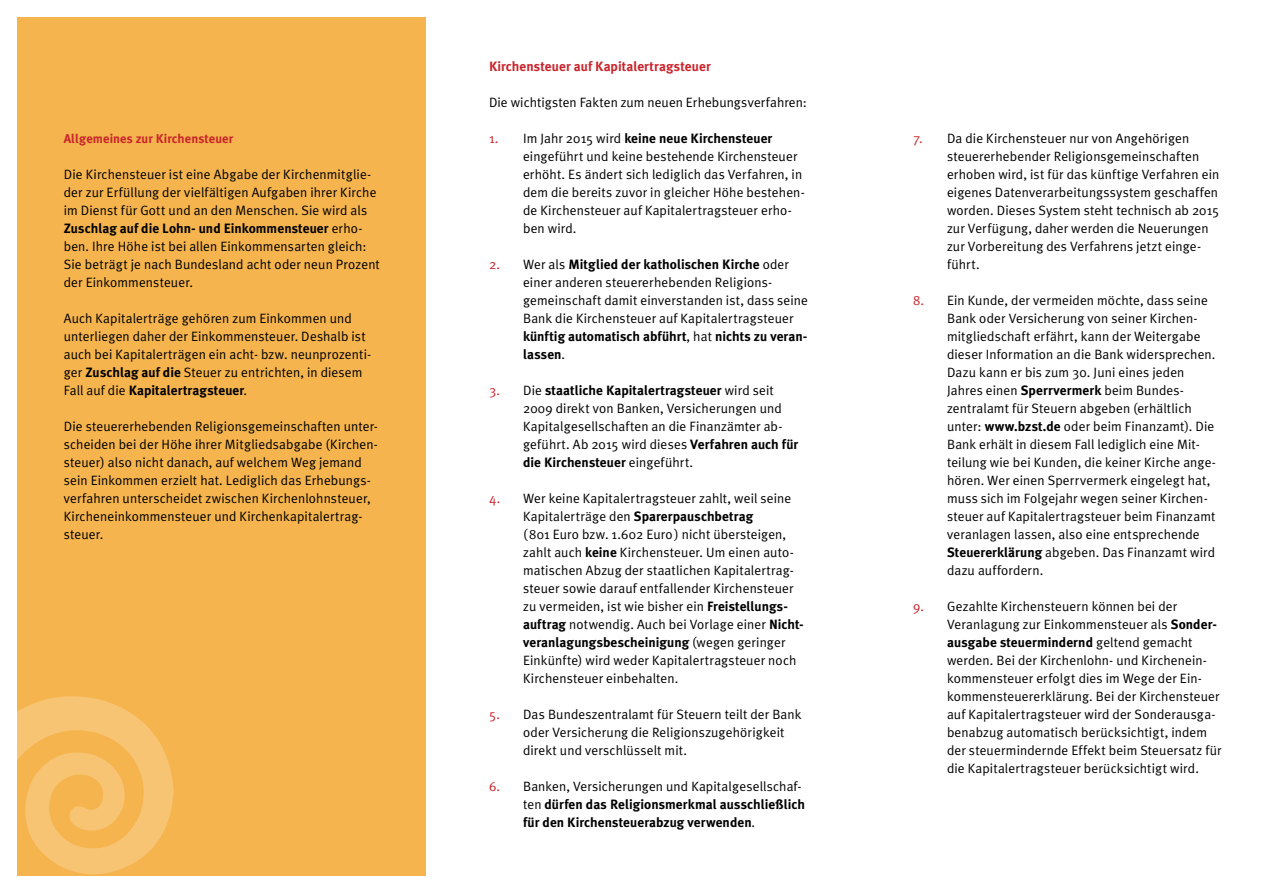
<style>
.page{position:relative;width:1263px;height:893px;background:#fff}
.page>*{position:absolute;margin:0;border:0;box-sizing:border-box;transform-origin:0 0}
.t1{font:13.5px/18px "Meta Plus Normal";letter-spacing:.01em;color:#000}
.t2{font:700 13.5px/18px "Meta Plus";letter-spacing:.005em;color:#000}
.t3{font:700 13.5px "Meta Plus";letter-spacing:.005em;color:#c9252c}
.t4{font:700 12.75px "Meta Plus";letter-spacing:.005em;color:#c9252c}
.s1{font-family:"Meta Plus Normal";font-weight:400}
.s2{font-family:"Meta Plus";font-weight:700}
.s3{font-family:"Meta Plus Normal";font-weight:400;color:#c9252c}
.s4{color:#c9252c}
</style>
<div class="page">
<div style="left:17px;top:17px;width:408px;height:859px;background:#f5b44d"></div>
<svg style="left:17px;top:696px;width:156px;height:179px"></svg>
<p class="t4" style="left:64px;top:131px;width:171px">Allgemeines zur Kirchensteuer</p>
<p class="t1" style="left:64px;top:165px;width:314px">Die Kirchensteuer ist eine Abgabe der Kirchenmitglie&shy;der zur Erfüllung der vielfältigen Aufgaben ihrer Kirche im Dienst für Gott und an den Menschen. Sie wird als</p>
<p class="t2" style="left:64px;top:219px;width:300px">Zuschlag auf die Lohn- und Einkommensteuer <span class="s1">erho-</span></p>
<p class="t1" style="left:64px;top:237px;width:318px">ben. Ihre Höhe ist bei allen Einkommensarten gleich:<br>Sie beträgt je nach Bundesland acht oder neun Prozent der Einkommensteuer.</p>
<p class="t1" style="left:64px;top:309px;width:309px">Auch Kapitalerträge gehören zum Einkommen und unterliegen daher der Einkommensteuer. Deshalb ist auch bei Kapitalerträgen ein acht- bzw. neunprozenti&shy;ger <span class="s2">Zuschlag auf die</span> Steuer zu entrichten, in diesem</p>
<p class="t2" style="left:64px;top:381px;width:185px"><span class="s1">Fall auf die</span> Kapitalertragsteuer<span class="s1">.</span></p>
<p class="t1" style="left:64px;top:417px;width:316px">Die steuererhebenden Religionsgemeinschaften unter&shy;scheiden bei der Höhe ihrer Mitgliedsabgabe (Kirchen&shy;steuer) also nicht danach, auf welchem Weg jemand sein Einkommen erzielt hat. Lediglich das Erhebungs&shy;verfahren unterscheidet zwischen Kirchenlohnsteuer, Kircheneinkommensteuer und Kirchenkapitalertrag&shy;steuer.</p>
<p class="t3" style="left:489px;top:58px;width:223px">Kirchensteuer auf Kapitalertragsteuer</p>
<p class="t1" style="left:489px;top:93px;width:319px">Die wichtigsten Fakten zum neuen Erhebungsverfahren:</p>
<p class="t2" style="left:489px;top:129px;width:285px"><span class="s3">1.</span> <span class="s1">Im Jahr 2015 wird</span> keine neue Kirchensteuer</p>
<p class="t1" style="left:523px;top:147px;width:283px">eingeführt und keine bestehende Kirchensteuer erhöht. Es ändert sich lediglich das Verfahren, in dem die bereits zuvor in gleicher Höhe bestehen&shy;de Kirchensteuer auf Kapitalertragsteuer erho&shy;ben wird.</p>
<p class="t2" style="left:489px;top:255px;width:302px"><span class="s3">2.</span> <span class="s1">Wer als</span> Mitglied der katholischen Kirche <span class="s1">oder</span></p>
<p class="t1" style="left:523px;top:273px;width:286px">einer anderen steuererhebenden Religions&shy;gemeinschaft damit einverstanden ist, dass seine<br>Bank die Kirchensteuer auf Kapitalertragsteuer</p>
<p class="t2" style="left:523px;top:327px;width:286px">künftig automatisch abführt<span class="s1">, hat</span> nichts zu veran&shy;lassen<span class="s1">.</span></p>
<p class="t2" style="left:489px;top:381px;width:286px"><span class="s3">3.</span> <span class="s1">Die</span> staatliche Kapitalertragsteuer <span class="s1">wird seit</span></p>
<p class="t1" style="left:523px;top:399px;width:277px">2009 direkt von Banken, Versicherungen und<br>Kapitalgesellschaften an die Finanzämter ab&shy;geführt. Ab 2015 wird dieses <span class="s2">Verfahren auch für</span></p>
<p class="t2" style="left:523px;top:453px;width:172px">die Kirchensteuer <span class="s1">eingeführt.</span></p>
<p class="t1" style="left:489px;top:489px;width:304px"><span class="s4">4.</span> Wer keine Kapitalertragsteuer zahlt, weil seine</p>
<p class="t2" style="left:523px;top:507px;width:232px"><span class="s1">Kapitalerträge den</span> Sparerpauschbetrag</p>
<p class="t1" style="left:523px;top:525px;width:282px">(801 Euro bzw. 1.602 Euro) nicht übersteigen, zahlt auch <span class="s2">keine</span> Kirchensteuer. Um einen auto&shy;matischen Abzug der staatlichen Kapitalertrag&shy;steuer sowie darauf entfallender Kirchensteuer zu vermeiden, ist wie bisher ein <span class="s2">Freistellungs&shy;auftrag</span> notwendig. Auch bei Vorlage einer <span class="s2">Nicht-</span></p>
<p class="t2" style="left:523px;top:633px;width:264px">veranlagungsbescheinigung <span class="s1">(wegen geringer</span></p>
<p class="t1" style="left:523px;top:651px;width:275px">Einkünfte) wird weder Kapitalertragsteuer noch<br>Kirchensteuer einbehalten.</p>
<p class="t1" style="left:523px;top:705px;width:280px;text-indent:-34px"><span class="s4">5.</span> Das Bundeszentralamt für Steuern teilt der Bank oder Versicherung die Religionszugehörigkeit direkt und verschlüsselt mit.</p>
<p class="t1" style="left:489px;top:777px;width:314px"><span class="s4">6.</span> Banken, Versicherungen und Kapitalgesellschaf-</p>
<p class="t2" style="left:523px;top:795px;width:283px"><span class="s1">ten</span> dürfen das Religionsmerkmal ausschließlich für den Kirchensteuerabzug verwenden<span class="s1">.</span></p>
<p class="t1" style="left:947px;top:129px;width:274px;text-indent:-34px"><span class="s4">7.</span> Da die Kirchensteuer nur von Angehörigen steuererhebender Religionsgemeinschaften erhoben wird, ist für das künftige Verfahren ein eigenes Datenverarbeitungssystem geschaffen worden. Dieses System steht technisch ab 2015 zur Verfügung, daher werden die Neuerungen zur Vorbereitung des Verfahrens jetzt einge&shy;führt.</p>
<p class="t1" style="left:947px;top:291px;width:270px;text-indent:-34px"><span class="s4">8.</span> Ein Kunde, der vermeiden möchte, dass seine Bank oder Versicherung von seiner Kirchen&shy;mitgliedschaft erfährt, kann der Weitergabe dieser Information an die Bank widersprechen.<br>Dazu kann er bis zum 30. Juni eines jeden Jahres einen <span class="s2">Sperrvermerk</span> beim Bundes&shy;zentralamt für Steuern abgeben (erhältlich unter: <span class="s2">www.bzst.de</span> oder beim Finanzamt). Die Bank erhält in diesem Fall lediglich eine Mit&shy;teilung wie bei Kunden, die keiner Kirche ange&shy;hören. Wer einen Sperrvermerk eingelegt hat, muss sich im Folgejahr wegen seiner Kirchen&shy;steuer auf Kapitalertragsteuer beim Finanzamt veranlagen lassen, also eine entsprechende <span class="s2">Steuererklärung</span> abgeben. Das Finanzamt wird dazu auffordern.</p>
<p class="t1" style="left:947px;top:597px;width:271px;text-indent:-34px"><span class="s4">9.</span> Gezahlte Kirchensteuern können bei der<br>Veranlagung zur Einkommensteuer als <span class="s2">Sonder-</span></p>
<p class="t2" style="left:947px;top:633px;width:247px">ausgabe steuermindernd <span class="s1">geltend gemacht</span></p>
<p class="t1" style="left:947px;top:651px;width:276px">werden. Bei der Kirchenlohn- und Kirchenein&shy;kommensteuer erfolgt dies im Wege der Ein&shy;kommensteuererklärung. Bei der Kirchensteuer auf Kapitalertragsteuer wird der Sonderausga&shy;benabzug automatisch berücksichtigt, indem der steuermindernde Effekt beim Steuersatz für die Kapitalertragsteuer berücksichtigt wird.</p>
</div>
